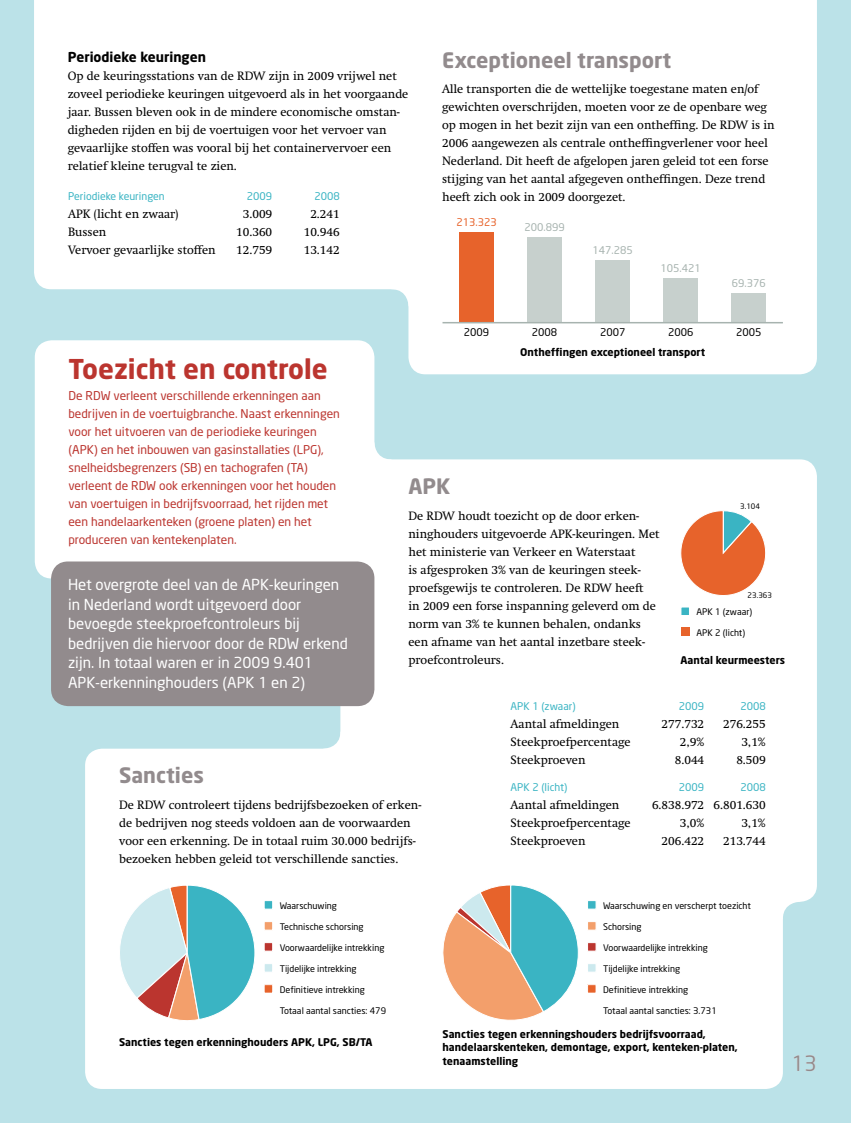
<style>
.page{position:relative;width:851px;height:1123px;background:#fff}
.page>*{position:absolute;margin:0;border:0;box-sizing:border-box;transform-origin:0 0}
.t1{font:700 27px "Neo Sans";color:#bb352f}
.t2{font:700 21px "Neo Sans";color:#928b8d}
.t3{font:21px "Neo Sans";color:#928b8d}
.t4{font:15px/19.5px "Neo Sans";color:#fff}
.t5{font:700 13.5px "Neo Sans";color:#000}
.t6{font:12px/18px "Swift";color:#000}
.t7{font:12px/18px "Neo Sans";color:#bb352f}
.t8{font:700 10.5px/13.5px "Neo Sans";color:#000}
.t9{font:10.5px "Neo Sans";color:#3ab4c3}
.t10{font:10.5px "Neo Sans";color:#a7b3af}
.t11{font:10.5px "Neo Sans";color:#000}
.t12{font:10.5px "Neo Sans";color:#e7632b}
.t13{font:9px "Neo Sans";color:#000}
.t14{font:7.5px "Neo Sans";color:#000}
</style>
<div class="page">
<div style="left:0;top:0;width:850px;height:1123px;background:#bbe2e8"></div>
<svg style="left:391px;top:289px;width:17px;height:13px"></svg>
<svg style="left:374px;top:442px;width:13px;height:17px"></svg>
<svg style="left:328px;top:737px;width:12px;height:11px"></svg>
<svg style="left:782px;top:901px;width:17px;height:17px"></svg>
<div style="left:35px;top:340px;width:339px;height:238px;background:#fff;border-radius:17px"></div>
<div style="left:408px;top:34px;width:408px;height:340px;background:#fff;border-radius:17px"></div>
<div style="left:34px;top:0;width:782px;height:289px;background:#fff"></div>
<div style="left:340px;top:459px;width:476px;height:442px;background:#fff;border-radius:17px"></div>
<div style="left:85px;top:748px;width:697px;height:341px;background:#fff;border-radius:17px"></div>
<div style="left:587px;top:900px;width:9px;height:9px;background:#3ab4c3;border:1px solid #fff"></div>
<div style="left:587px;top:921px;width:9px;height:9px;background:#f39f6b;border:1px solid #fff"></div>
<div style="left:587px;top:942px;width:9px;height:9px;background:#bb352f;border:1px solid #fff"></div>
<div style="left:587px;top:963px;width:9px;height:9px;background:#cce9ee;border:1px solid #fff"></div>
<svg style="left:587px;top:984px;width:9px;height:9px"></svg>
<div style="left:680px;top:606px;width:9px;height:10px;background:#3ab4c3;border:1px solid #fff"></div>
<svg style="left:681px;top:627px;width:8px;height:8px"></svg>
<div style="left:459px;top:232px;width:34px;height:90px;background:#e7632b"></div>
<div style="left:527px;top:237px;width:34px;height:85px;background:#c7d0cd"></div>
<div style="left:595px;top:260px;width:34px;height:62px;background:#c7d0cd"></div>
<svg style="left:663px;top:278px;width:34px;height:44px"></svg>
<svg style="left:731px;top:293px;width:34px;height:29px"></svg>
<hr style="left:442px;top:322px;width:340px;height:1px;background:#a7b3af">
<svg style="left:680px;top:510px;width:86px;height:86px"></svg>
<svg style="left:120px;top:885px;width:135px;height:136px"></svg>
<svg style="left:443px;top:885px;width:135px;height:135px"></svg>
<div style="left:264px;top:900px;width:9px;height:9px;background:#3ab4c3;border:1px solid #fff"></div>
<div style="left:264px;top:921px;width:9px;height:9px;background:#f39f6b;border:1px solid #fff"></div>
<div style="left:264px;top:942px;width:9px;height:9px;background:#bb352f;border:1px solid #fff"></div>
<div style="left:264px;top:963px;width:9px;height:9px;background:#cce9ee;border:1px solid #fff"></div>
<svg style="left:264px;top:984px;width:9px;height:9px"></svg>
<div style="left:51px;top:561px;width:323px;height:145px;background:#928b8d;border-radius:17px"></div>
<p class="t5" style="left:68px;top:48px;width:140px">Periodieke keuringen</p>
<p class="t6" style="left:68px;top:67px;width:342px">Op de keuringsstations van de RDW zijn in 2009 vrijwel net zoveel periodieke keuringen uitgevoerd als in het voorgaande jaar. Bussen bleven ook in de mindere economische omstan&shy;digheden rijden en bij de voertuigen voor het vervoer van gevaarlijke stoffen was vooral bij het containervervoer een relatief kleine terugval te zien.</p>
<p class="t9" style="left:68px;top:189px;width:98px">Periodieke keuringen</p>
<p class="t9" style="left:247px;top:189px;width:27px">2009</p>
<p class="t9" style="left:314px;top:189px;width:27px">2008</p>
<p class="t6" style="left:68px;top:205px;width:112px">APK (licht en zwaar)</p>
<p class="t6" style="left:243px;top:205px;width:31px">3.009</p>
<p class="t6" style="left:310px;top:205px;width:31px">2.241</p>
<p class="t6" style="left:68px;top:223px;width:40px">Bussen</p>
<p class="t6" style="left:236px;top:223px;width:37px">10.360</p>
<p class="t6" style="left:304px;top:223px;width:37px">10.946</p>
<p class="t6" style="left:68px;top:241px;width:149px">Vervoer gevaarlijke stoffen</p>
<p class="t6" style="left:236px;top:241px;width:37px">12.759</p>
<p class="t6" style="left:304px;top:241px;width:37px">13.142</p>
<h2 class="t2" style="left:442px;top:47px;width:230px">Exceptioneel transport</h2>
<p class="t6" style="left:442px;top:80px;width:334px">Alle transporten die de wettelijke toegestane maten en/of gewichten overschrijden, moeten voor ze de openbare weg op mogen in het bezit zijn van een ontheffing. De RDW is in 2006 aangewezen als centrale ontheffingverlener voor heel Nederland. Dit heeft de afgelopen jaren geleid tot een forse stijging van het aantal afgegeven ontheffingen. Deze trend heeft zich ook in 2009 doorgezet.</p>
<p class="t12" style="left:456px;top:216px;width:42px">213.323</p>
<p class="t10" style="left:524px;top:220px;width:42px">200.899</p>
<p class="t10" style="left:592px;top:243px;width:42px">147.285</p>
<p class="t10" style="left:660px;top:261px;width:42px">105.421</p>
<p class="t10" style="left:731px;top:277px;width:36px">69.376</p>
<h1 class="t1" style="left:68px;top:352px;width:261px">Toezicht en controle</h1>
<p class="t7" style="left:68px;top:387px;width:273px">De RDW verleent verschillende erkenningen aan bedrijven in de voertuigbranche. Naast erkenningen voor het uitvoeren van de periodieke keuringen (APK) en het inbouwen van gasinstallaties (LPG), snelheidsbegrenzers (SB) en tachografen (TA) verleent de RDW ook erkenningen voor het houden van voertuigen in bedrijfsvoorraad, het rijden met een handelaarkenteken (groene platen) en het produceren van kentekenplaten.</p>
<p class="t4" style="left:68px;top:575px;width:281px">Het overgrote deel van de APK-keuringen in Nederland wordt uitgevoerd door bevoegde steekproefcontroleurs bij bedrijven die hiervoor door de RDW erkend zijn. In totaal waren er in 2009 9.401<br>APK-erkenninghouders (APK 1 en 2)</p>
<p class="t11" style="left:464px;top:325px;width:27px">2009</p>
<p class="t11" style="left:532px;top:325px;width:27px">2008</p>
<p class="t11" style="left:600px;top:325px;width:27px">2007</p>
<p class="t11" style="left:668px;top:325px;width:27px">2006</p>
<p class="t11" style="left:736px;top:325px;width:27px">2005</p>
<h2 class="t2" style="left:408px;top:472px;width:43px">APK</h2>
<p class="t8" style="left:520px;top:345px;width:186px">Ontheffingen exceptioneel transport</p>
<p class="t6" style="left:408px;top:506px;width:252px">De RDW houdt toezicht op de door erken&shy;ninghouders uitgevoerde APK-keuringen. Met het ministerie van Verkeer en Waterstaat<br>is afgesproken 3% van de keuringen steek&shy;proefsgewijs te controleren. De RDW heeft<br>in 2009 een forse inspanning geleverd om de norm van 3% te kunnen behalen, ondanks een afname van het aantal inzetbare steek&shy;proefcontroleurs.</p>
<p class="t14" style="left:740px;top:502px;width:21px">3.104</p>
<p class="t14" style="left:747px;top:590px;width:26px">23.363</p>
<p class="t13" style="left:696px;top:606px;width:57px">APK 1 (zwaar)</p>
<p class="t13" style="left:696px;top:627px;width:50px">APK 2 (licht)</p>
<p class="t8" style="left:680px;top:652px;width:106px">Aantal keurmeesters</p>
<h2 class="t2" style="left:119px;top:761px;width:86px">Sancties</h2>
<p class="t6" style="left:119px;top:795px;width:303px">De RDW controleert tijdens bedrijfsbezoeken of erken&shy;de bedrijven nog steeds voldoen aan de voorwaarden voor een erkenning. De in totaal ruim 30.000 bedrijfs&shy;bezoeken hebben geleid tot verschillende sancties.</p>
<p class="t9" style="left:510px;top:700px;width:66px">APK 1 (zwaar)</p>
<p class="t9" style="left:678px;top:700px;width:27px">2009</p>
<p class="t9" style="left:740px;top:700px;width:27px">2008</p>
<p class="t6" style="left:510px;top:715px;width:110px">Aantal afmeldingen</p>
<p class="t6" style="left:661px;top:715px;width:44px">277.732</p>
<p class="t6" style="left:723px;top:715px;width:44px">276.255</p>
<p class="t6" style="left:510px;top:733px;width:122px">Steekproefpercentage</p>
<p class="t6" style="left:679px;top:733px;width:26px">2,9%</p>
<p class="t6" style="left:741px;top:733px;width:26px">3,1%</p>
<p class="t6" style="left:510px;top:751px;width:76px">Steekproeven</p>
<p class="t6" style="left:674px;top:751px;width:31px">8.044</p>
<p class="t6" style="left:736px;top:751px;width:31px">8.509</p>
<p class="t9" style="left:510px;top:781px;width:58px">APK 2 (licht)</p>
<p class="t9" style="left:678px;top:781px;width:27px">2009</p>
<p class="t9" style="left:740px;top:781px;width:27px">2008</p>
<p class="t6" style="left:510px;top:796px;width:110px">Aantal afmeldingen</p>
<p class="t6" style="left:652px;top:796px;width:115px">6.838.972 6.801.630</p>
<p class="t6" style="left:510px;top:814px;width:122px">Steekproefpercentage</p>
<p class="t6" style="left:679px;top:814px;width:26px">3,0%</p>
<p class="t6" style="left:741px;top:814px;width:26px">3,1%</p>
<p class="t6" style="left:510px;top:832px;width:76px">Steekproeven</p>
<p class="t6" style="left:661px;top:832px;width:44px">206.422</p>
<p class="t6" style="left:723px;top:832px;width:44px">213.744</p>
<p class="t13" style="left:280px;top:899px;width:59px">Waarschuwing</p>
<p class="t13" style="left:280px;top:920px;width:85px">Technische schorsing</p>
<p class="t13" style="left:280px;top:941px;width:106px">Voorwaardelijke intrekking</p>
<p class="t13" style="left:280px;top:962px;width:78px">Tijdelijke intrekking</p>
<p class="t13" style="left:280px;top:983px;width:87px">Definitieve intrekking</p>
<p class="t13" style="left:280px;top:1004px;width:108px">Totaal aantal sancties: 479</p>
<p class="t13" style="left:603px;top:899px;width:149px">Waarschuwing en verscherpt toezicht</p>
<p class="t13" style="left:603px;top:920px;width:40px">Schorsing</p>
<p class="t13" style="left:603px;top:941px;width:106px">Voorwaardelijke intrekking</p>
<p class="t13" style="left:603px;top:962px;width:78px">Tijdelijke intrekking</p>
<p class="t13" style="left:603px;top:983px;width:87px">Definitieve intrekking</p>
<p class="t13" style="left:603px;top:1004px;width:115px">Totaal aantal sancties: 3.731</p>
<p class="t8" style="left:119px;top:1035px;width:255px">Sancties tegen erkenninghouders APK, LPG, SB/TA</p>
<p class="t8" style="left:442px;top:1026px;width:297px">Sancties tegen erkenningshouders bedrijfsvoorraad, handelaarskenteken, demontage, export, kenteken-platen, tenaamstelling</p>
<h2 class="t3" style="left:791px;top:1050px;width:27px">13</h2>
</div>
